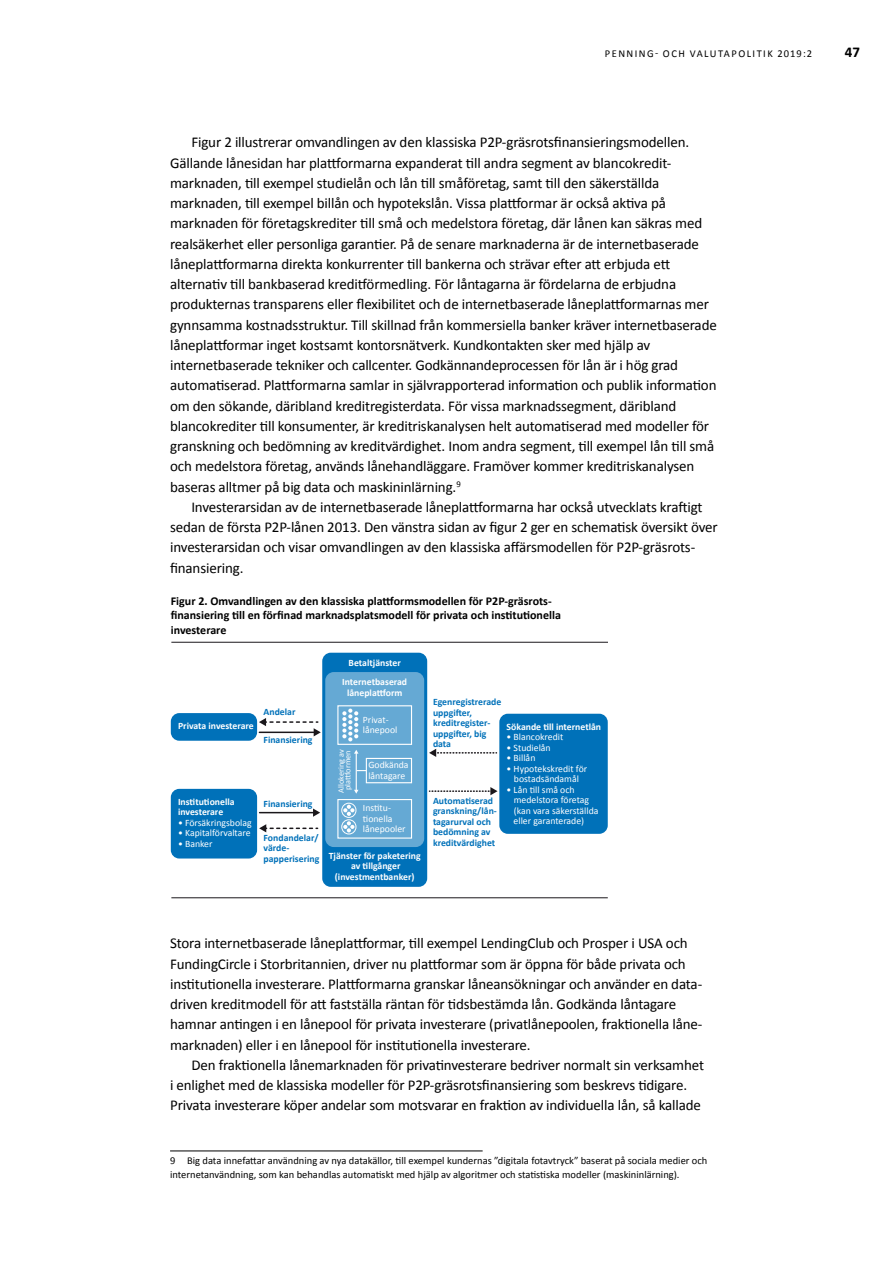
<style>
.page{position:relative;width:893px;height:1263px;background:#fff}
.page>*{position:absolute;margin:0;border:0;box-sizing:border-box;transform-origin:0 0}
.t1{font:15px/20.2px "Calibri";letter-spacing:-.01em;color:#000}
.t2{font:700 15px "Calibri";color:#000}
.t3{font:700 12px/14.4px "Calibri";color:#000}
.t4{font:10.5px/13.5px "Calibri";color:#000}
.t5{font:10.5px "Calibri";letter-spacing:.14em;color:#000}
.t6{font:9.75px/10.5px "Calibri";color:#fff}
.t7{font:700 9.75px/10.5px "Calibri";color:#0071b9}
.t8{font:700 9.75px/10.5px "Calibri";color:#fff;text-align:center}
.t9{font:8.25px/6.8px "Calibri";color:#fff;text-align:center}
</style>
<div class="page">
<hr style="left:171px;top:642px;width:437px;height:1px;background:#1a171b">
<div style="left:322px;top:653px;width:105px;height:234px;background:#0071b9;border-radius:9px"></div>
<div style="left:325px;top:672px;width:99px;height:175px;background:#65a9d4;border-radius:9px"></div>
<div style="left:499px;top:714px;width:109px;height:120px;background:#0071b9;border-radius:9px"></div>
<div style="left:171px;top:789px;width:86px;height:69px;background:#0071b9;border-radius:9px"></div>
<div style="left:171px;top:713px;width:86px;height:28px;background:#0071b9;border-radius:9px"></div>
<hr style="left:171px;top:897px;width:437px;height:1px;background:#1a171b">
<div style="left:337px;top:705px;width:75px;height:40px;border:1px solid #fff"></div>
<div style="left:366px;top:758px;width:46px;height:25px;border:1px solid #fff"></div>
<div style="left:337px;top:799px;width:75px;height:40px;border:1px solid #fff"></div>
<svg style="left:342px;top:709px;width:16px;height:32px"></svg>
<div style="left:341px;top:803px;width:15px;height:15px;border:1px solid #fff;border-radius:50%"></div>
<svg style="left:343px;top:805px;width:11px;height:27px"></svg>
<div style="left:341px;top:819px;width:15px;height:15px;border:1px solid #fff;border-radius:50%"></div>
<hr style="left:356px;top:753px;width:1px;height:37px;background:#fff">
<svg style="left:354px;top:750px;width:4px;height:4px"></svg>
<hr style="left:260px;top:812px;width:54px;height:1px;background:#1a171b">
<svg style="left:313px;top:808px;width:7px;height:9px"></svg>
<svg style="left:259px;top:824px;width:59px;height:8px"></svg>
<svg style="left:429px;top:787px;width:68px;height:8px"></svg>
<svg style="left:429px;top:749px;width:68px;height:8px"></svg>
<svg style="left:259px;top:718px;width:62px;height:18px"></svg>
<hr style="left:170px;top:1151px;width:313px;height:1px;background:#000">
<p class="t5" style="left:605px;top:46px;width:209px">PENNING- OCH VALUTAPOLITIK 2019:2</p>
<p class="t2" style="left:845px;top:42px;width:17px">47</p>
<p class="t1" style="left:170px;top:132px;width:548px;text-indent:21px">Figur 2 illustrerar omvandlingen av den klassiska P2P-gräsrotsfinansieringsmodellen.<br>Gällande lånesidan har plattformarna expanderat till andra segment av blancokredit&shy;marknaden, till exempel studielån och lån till småföretag, samt till den säkerställda marknaden, till exempel billån och hypotekslån. Vissa plattformar är också aktiva på marknaden för företagskrediter till små och medelstora företag, där lånen kan säkras med realsäkerhet eller personliga garantier. På de senare marknaderna är de internetbaserade låneplattformarna direkta konkurrenter till bankerna och strävar efter att erbjuda ett alternativ till bankbaserad kreditförmedling. För låntagarna är fördelarna de erbjudna produkternas transparens eller flexibilitet och de internetbaserade låneplattformarnas mer gynnsamma kostnadsstruktur. Till skillnad från kommersiella banker kräver internetbaserade låneplattformar inget kostsamt kontorsnätverk. Kundkontakten sker med hjälp av internetbaserade tekniker och callcenter. Godkännandeprocessen för lån är i hög grad automatiserad. Plattformarna samlar in självrapporterad information och publik information om den sökande, däribland kreditregisterdata. För vissa marknadssegment, däribland blancokrediter till konsumenter, är kreditriskanalysen helt automatiserad med modeller för granskning och bedömning av kreditvärdighet. Inom andra segment, till exempel lån till små och medelstora företag, används lånehandläggare. Framöver kommer kreditriskanalysen baseras alltmer på big data och maskininlärning.<sup>9</sup></p>
<p class="t1" style="left:170px;top:497px;width:549px;text-indent:21px">Investerarsidan av de internetbaserade låneplattformarna har också utvecklats kraftigt sedan de första P2P-lånen 2013. Den vänstra sidan av figur 2 ger en schematisk översikt över investerarsidan och visar omvandlingen av den klassiska affärsmodellen för P2P-gräsrots&shy;finansiering.</p>
<p class="t3" style="left:171px;top:593px;width:392px">Figur 2. Omvandlingen av den klassiska plattformsmodellen för P2P-gräsrots&shy;finansiering till en förfinad marknadsplatsmodell för privata och institutionella investerare</p>
<p class="t8" style="left:178px;top:721px;width:77px">Privata investerare</p>
<p class="t8" style="left:178px;top:796px;width:58px;text-align:left">Institutionella investerare</p>
<p class="t6" style="left:178px;top:817px;width:75px">• Försäkringsbolag</p>
<p class="t6" style="left:178px;top:828px;width:74px">• Kapitalförvaltare</p>
<p class="t6" style="left:178px;top:838px;width:36px">• Banker</p>
<p class="t7" style="left:264px;top:707px;width:33px">Andelar</p>
<p class="t7" style="left:264px;top:735px;width:51px">Finansiering</p>
<p class="t7" style="left:264px;top:798px;width:51px">Finansiering</p>
<p class="t7" style="left:264px;top:832px;width:57px">Fondandelar/ värde&shy;papperisering</p>
<p class="t8" style="left:349px;top:658px;width:54px">Betaltjänster</p>
<p class="t8" style="left:342px;top:677px;width:66px">Internetbaserad låneplattform</p>
<p class="t9" style="left:338px;top:792px;width:44px;rotate:-90deg">Allokering av plattformen</p>
<p class="t6" style="left:363px;top:714px;width:36px">Privat&shy;lånepool</p>
<p class="t6" style="left:368px;top:760px;width:42px">Godkända låntagare</p>
<p class="t6" style="left:363px;top:803px;width:44px">Institu&shy;tionella lånepooler</p>
<p class="t8" style="left:329px;top:850px;width:94px">Tjänster för paketering av tillgånger (investmentbanker)</p>
<p class="t7" style="left:433px;top:696px;width:70px">Egenregistrerade uppgifter, kreditregister&shy;uppgifter, big data</p>
<p class="t8" style="left:507px;top:721px;width:96px">Sökande till internetlån</p>
<p class="t6" style="left:507px;top:732px;width:58px">• Blancokredit</p>
<p class="t6" style="left:507px;top:742px;width:46px">• Studielån</p>
<p class="t6" style="left:507px;top:753px;width:30px">• Billån</p>
<p class="t6" style="left:507px;top:763px;width:82px;text-align:center">• Hypotekskredit för bostadsändamål</p>
<p class="t6" style="left:514px;top:784px;width:86px;text-indent:-7px">• Lån till små och medelstora företag (kan vara säkerställda eller garanterade)</p>
<p class="t7" style="left:433px;top:795px;width:65px">Automatiserad granskning/lån&shy;tagarurval och bedömning av kreditvärdighet</p>
<p class="t1" style="left:170px;top:933px;width:533px">Stora internetbaserade låneplattformar, till exempel LendingClub och Prosper i USA och FundingCircle i Storbritannien, driver nu plattformar som är öppna för både privata och institutionella investerare. Plattformarna granskar låneansökningar och använder en data&shy;driven kreditmodell för att fastställa räntan för tidsbestämda lån. Godkända låntagare hamnar antingen i en lånepool för privata investerare (privatlånepoolen, fraktionella låne&shy;marknaden) eller i en lånepool för institutionella investerare.</p>
<p class="t1" style="left:170px;top:1055px;width:535px;text-indent:21px">Den fraktionella lånemarknaden för privatinvesterare bedriver normalt sin verksamhet i enlighet med de klassiska modeller för P2P-gräsrotsfinansiering som beskrevs tidigare.<br>Privata investerare köper andelar som motsvarar en fraktion av individuella lån, så kallade</p>
<p class="t4" style="left:170px;top:1154px;width:539px">9 Big data innefattar användning av nya datakällor, till exempel kundernas ”digitala fotavtryck” baserat på sociala medier och internetanvändning, som kan behandlas automatiskt med hjälp av algoritmer och statistiska modeller (maskininlärning).</p>
</div>
